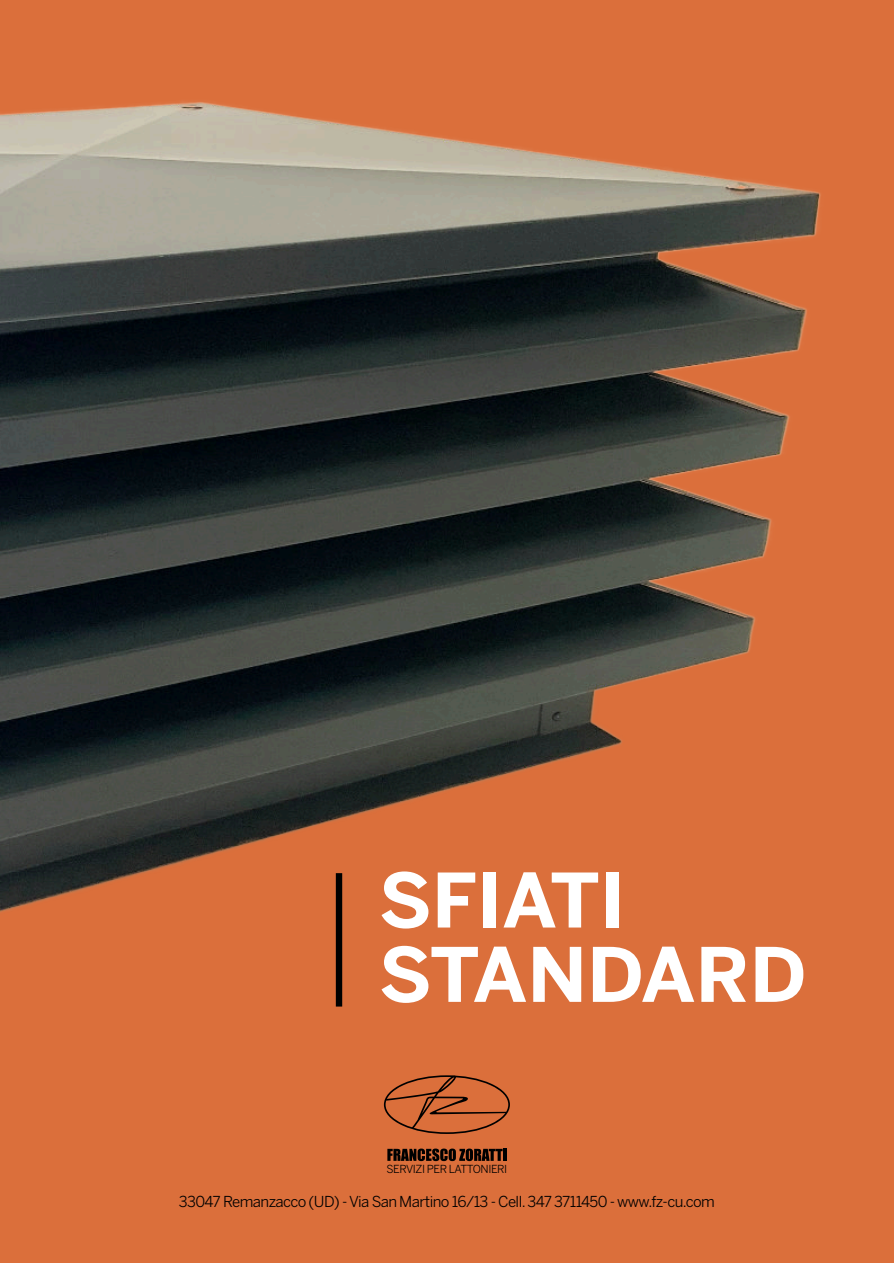
<style>
.page{position:relative;width:894px;height:1263px;background:#fff}
.page>*{position:absolute;margin:0;border:0;box-sizing:border-box;transform-origin:0 0}
.t1{font:700 74.4px/74.4px "Benton Sans";color:#fff}
.t2{font:15px "Benton Sans";letter-spacing:-.04em;color:#000}
.t3{font:10.95px "Benton Sans";letter-spacing:-.04em;color:#000}
</style>
<div class="page">
<div style="left:0;top:0;width:893px;height:1263px;background:#db6f3b"></div>
<svg style="left:384px;top:1075px;width:125px;height:59px"></svg>
<svg style="left:387px;top:1148px;width:119px;height:13px"></svg>
<div style="left:336px;top:876px;width:6px;height:127px;background:#000"></div>
<img style="left:0;top:102px;width:821px;height:814px">
<h1 class="t1" style="left:378px;top:870px;width:429px">SFIATI<br>STANDARD</h1>
<p class="t3" style="left:386px;top:1165px;width:122px">SERVIZI PER LATTONIERI</p>
<p class="t2" style="left:179px;top:1196px;width:537px">33047 Remanzacco (UD) - Via San Martino 16/13 - Cell. 347 3711450 - www.fz-cu.com</p>
</div>
